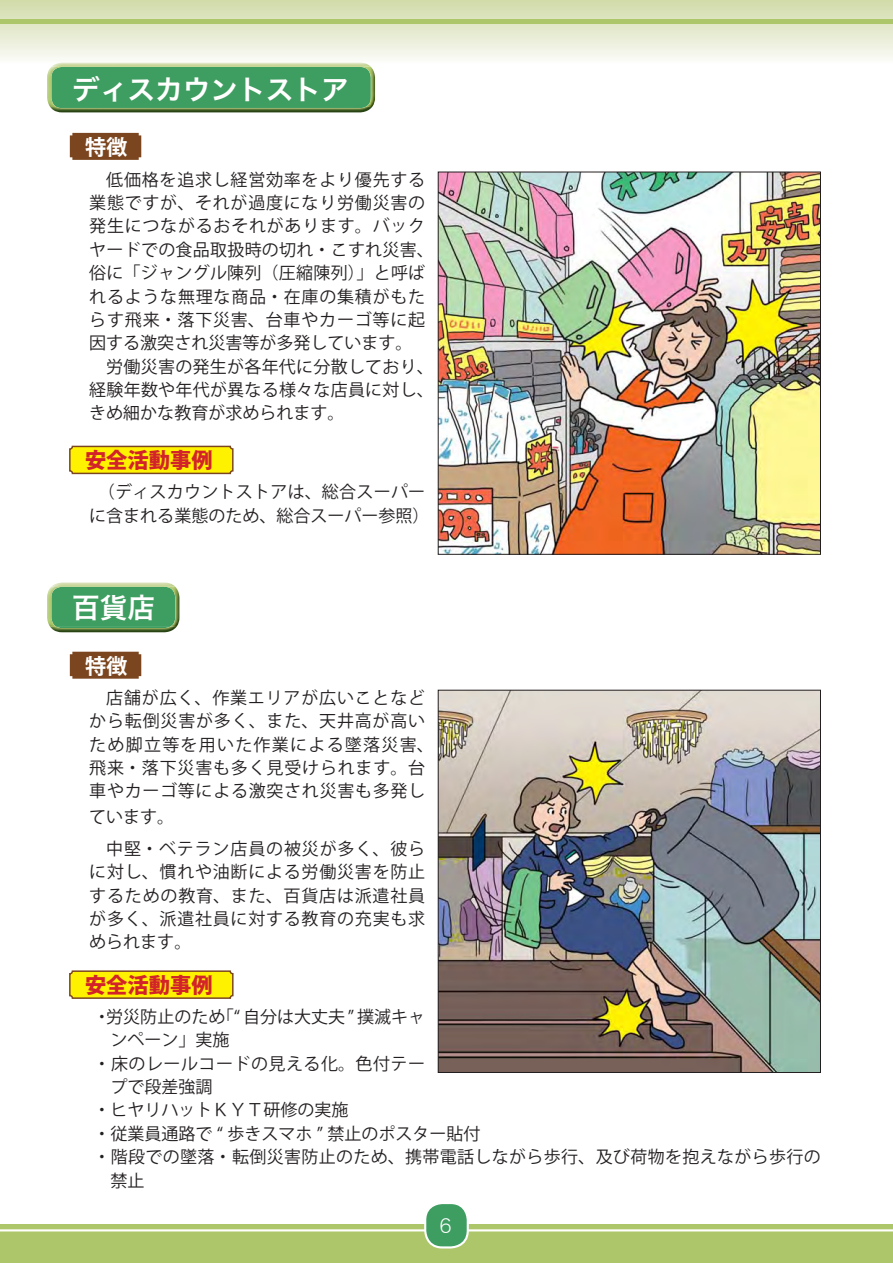
<style>
.page{position:relative;width:893px;height:1263px;background:#fff}
.page>*{position:absolute;margin:0;border:0;box-sizing:border-box;transform-origin:0 0}
.t1{font:27.6px "Hira Kaku Pro N W6 90 pv RKSJ H";color:#fff}
.t2{font:21.3px "Koz Go Pr 6 N Heavy 90 pv RKSJ H";color:#d2232a}
.t3{font:21.3px "Koz Go Pr 6 N Bold 90 pv RKSJ H";color:#fff}
.t4{font:19.2px "Hira Kaku Std W2 90 pv RKSJ H";color:#fff}
.t5{font:16.95px/23.4px "Koz Go Pr 6 N Regular 90 pv RKSJ H";letter-spacing:.03em;color:#231f20;text-align:justify}
.t6{font:16.95px/23.4px "Koz Go Pr 6 N Regular 90 pv RKSJ H";color:#231f20;text-align:center}
.t7{font:16.95px/32px "Koz Go Pr 6 N Regular 90 pv RKSJ H";letter-spacing:.05em;color:#231f20}
</style>
<div class="page">
<img style="left:440px;top:174px;width:379px;height:378px">
<div style="left:438px;top:172px;width:383px;height:382px;border:1px solid #231f20"></div>
<img style="left:440px;top:692px;width:379px;height:379px">
<div style="left:438px;top:690px;width:383px;height:383px;border:1px solid #231f20"></div>
<svg style="left:0;top:0;width:893px;height:64px;background:#e6ebd1"></svg>
<div style="left:0;top:19px;width:893px;height:5px;background:#adc669"></div>
<div style="left:0;top:1225px;width:893px;height:38px;background:#adc669"></div>
<hr style="left:0;top:1229px;width:893px;height:2px;background:#fff">
<img style="left:50px;top:64px;width:322px;height:48px">
<img style="left:56px;top:63px;width:310px;height:1px">
<div style="left:47px;top:67px;width:328px;height:40px;background:#3e9d60"></div>
<img style="left:50px;top:583px;width:126px;height:49px">
<img style="left:47px;top:586px;width:132px;height:41px">
<div style="left:70px;top:652px;width:71px;height:27px;background:#7b451f"></div>
<div style="left:70px;top:133px;width:71px;height:27px;background:#7b451f"></div>
<div style="left:70px;top:971px;width:163px;height:27px;background:#fff200;border-radius:3px"></div>
<div style="left:69px;top:970px;width:165px;height:29px;border:1px solid #7b451f;border-radius:3px"></div>
<div style="left:70px;top:446px;width:163px;height:27px;background:#fff200;border-radius:3px"></div>
<div style="left:69px;top:446px;width:165px;height:28px;border:1px solid #7b451f;border-radius:3px"></div>
<div style="left:425px;top:1203px;width:43px;height:44px;background:#3e9d60;border-radius:17px"></div>
<div style="left:424px;top:1202px;width:45px;height:46px;border:2px solid #fff;border-radius:17px"></div>
<h1 class="t1" style="left:72px;top:79px;width:278px">ディスカウントストア</h1>
<p class="t3" style="left:85px;top:139px;width:44px">特徴</p>
<p class="t5" style="left:89px;top:170px;width:346px;text-align:left;text-indent:17px">低価格を追求し経営効率をより優先する業態ですが、それが過度になり労働災害の発生につながるおそれがあります。バックヤードでの食品取扱時の切れ・こすれ災害、俗に「ジャングル陳列（圧縮陳列）」と呼ばれるような無理な商品・在庫の集積がもたらす飛来・落下災害、台車やカーゴ等に起因する激突され災害等が多発しています。</p>
<p class="t5" style="left:89px;top:357px;width:346px;text-indent:17px">労働災害の発生が各年代に分散しており、経験年数や年代が異なる様々な店員に対し、きめ細かな教育が求められます。</p>
<p class="t2" style="left:85px;top:452px;width:129px">安全活動事例</p>
<p class="t6" style="left:89px;top:482px;width:342px">（ディスカウントストアは、総合スーパーに含まれる業態のため、総合スーパー参照）</p>
<h1 class="t1" style="left:72px;top:597px;width:84px">百貨店</h1>
<p class="t3" style="left:85px;top:657px;width:44px">特徴</p>
<p class="t5" style="left:89px;top:688px;width:346px;text-align:center">店舗が広く、作業エリアが広いことなど<br>から転倒災害が多く、また、天井高が高いため脚立等を用いた作業による墜落災害、飛来・落下災害も多く見受けられます。台車やカーゴ等による激突され災害も多発し</p>
<p class="t7" style="left:106px;top:803px;width:320px;text-indent:-17px">ています。<br>中堅・ベテラン店員の被災が多く、彼ら</p>
<p class="t5" style="left:89px;top:862px;width:337px">に対し、慣れや油断による労働災害を防止するための教育、また、百貨店は派遣社員が多く、派遣社員に対する教育の充実も求められます。</p>
<p class="t2" style="left:85px;top:976px;width:129px">安全活動事例</p>
<p class="t6" style="left:94px;top:1007px;width:333px">・労災防止のため「“ 自分は大丈夫 ” 撲滅キャ</p>
<p class="t5" style="left:111px;top:1030px;width:121px">ンペーン」実施</p>
<p class="t5" style="left:94px;top:1054px;width:333px">・床のレールコードの見える化。色付テー</p>
<p class="t5" style="left:111px;top:1077px;width:104px">プで段差強調</p>
<p class="t6" style="left:94px;top:1100px;width:257px">・ヒヤリハットＫＹＴ研修の実施</p>
<p class="t6" style="left:94px;top:1124px;width:388px">・従業員通路で “ 歩きスマホ ” 禁止のポスター貼付</p>
<p class="t5" style="left:94px;top:1147px;width:729px">・階段での墜落・転倒災害防止のため、携帯電話しながら歩行、及び荷物を抱えながら歩行の</p>
<p class="t5" style="left:111px;top:1171px;width:36px">禁止</p>
<p class="t4" style="left:440px;top:1218px;width:14px">6</p>
</div>
